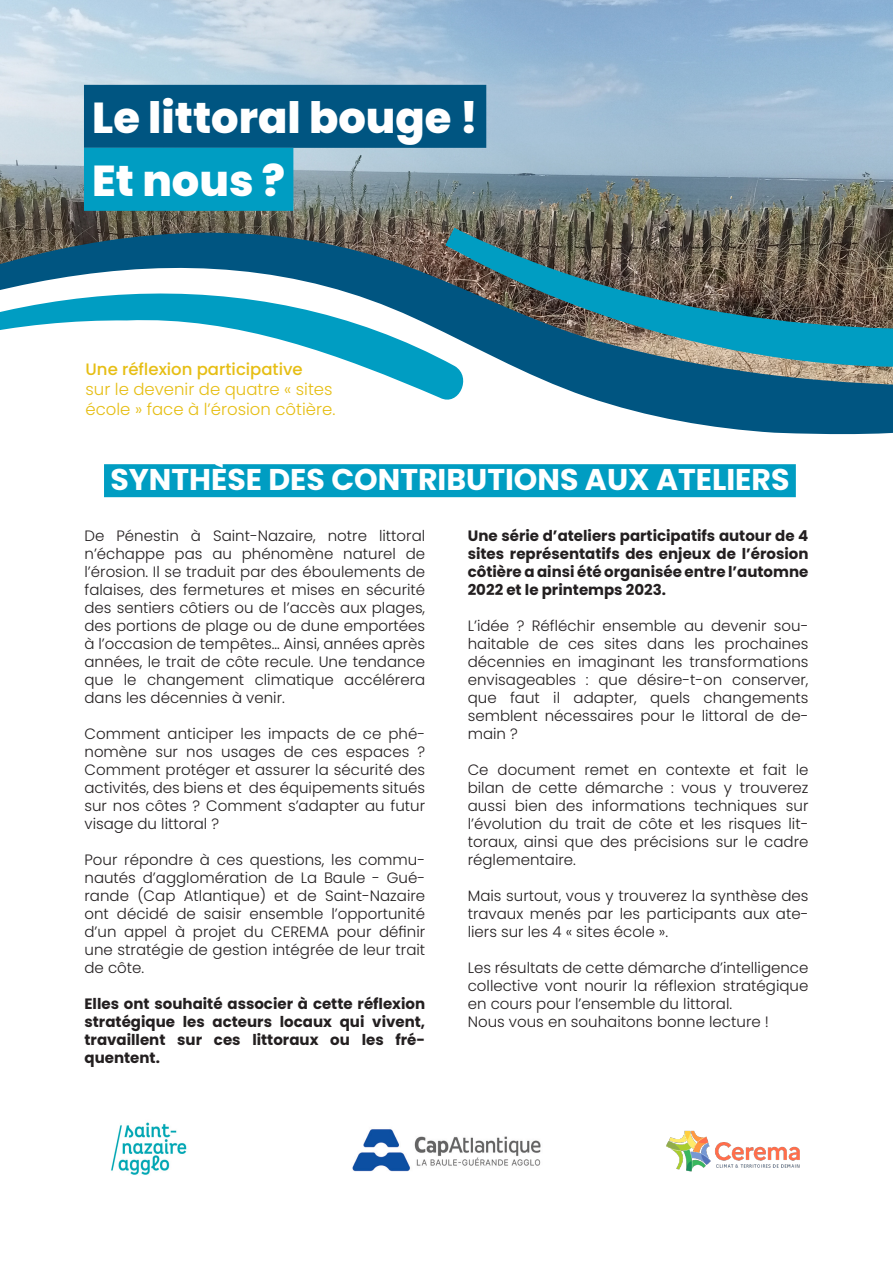
<style>
.page{position:relative;width:893px;height:1263px;background:#fff}
.page>*{position:absolute;margin:0;border:0;box-sizing:border-box;transform-origin:0 0}
.t1{font:800 43.2px "Poppins";color:#fff}
.VAC_Paragraphe_2_colonnes_copie{font:700 30px "Poppins";color:#fff}
.t2{font:300 16.5px "Poppins";color:#e6be14}
.t3{font:500 16.5px "Poppins";color:#e6be14}
.Paragraphe_2_colonnes{font:300 15px/18px "Poppins";color:#231f20;text-align:justify}
.Paragraphe_2_colonnes-2{font:700 15px/18px "Poppins";color:#231f20;text-align:justify}
</style>
<div class="page">
<img style="left:0;top:0;width:893px;height:175px">
<div style="left:84px;top:85px;width:402px;height:63px;background:#005581"></div>
<div style="left:84px;top:148px;width:209px;height:63px;background:#009dc2"></div>
<svg style="left:0;top:175px;width:893px;height:260px"></svg>
<img style="left:352px;top:1129px;width:189px;height:43px">
<img style="left:111px;top:1122px;width:76px;height:53px">
<img style="left:666px;top:1130px;width:134px;height:42px">
<div style="left:104px;top:464px;width:692px;height:33px;background:#009dc2"></div>
<p class="t1" style="left:92px;top:92px;width:387px">Le littoral bouge !</p>
<p class="t1" style="left:92px;top:155px;width:194px">Et nous ?</p>
<p class="t3" style="left:86px;top:360px;width:219px">Une réflexion participative</p>
<p class="t2" style="left:86px;top:380px;width:249px">sur le devenir de quatre « sites</p>
<p class="t2" style="left:86px;top:400px;width:251px">école » face à l’érosion côtière.</p>
<p class="VAC_Paragraphe_2_colonnes_copie" style="left:110px;top:462px;width:681px">SYNTHÈSE DES CONTRIBUTIONS AUX ATELIERS</p>
<p class="Paragraphe_2_colonnes" style="left:85px;top:527px;width:342px">De Pénestin à Saint-Nazaire, notre littoral n’échappe pas au phénomène naturel de l’érosion. Il se traduit par des éboulements de falaises, des fermetures et mises en sécurité des sentiers côtiers ou de l’accès aux plages, des portions de plage ou de dune emportées à l’occasion de tempêtes… Ainsi, années après années, le trait de côte recule. Une tendance que le changement climatique accélérera dans les décennies à venir.</p>
<p class="Paragraphe_2_colonnes" style="left:85px;top:725px;width:342px">Comment anticiper les impacts de ce phé&shy;nomène sur nos usages de ces espaces ?<br>Comment protéger et assurer la sécurité des activités, des biens et des équipements situés sur nos côtes ? Comment s’adapter au futur visage du littoral ?</p>
<p class="Paragraphe_2_colonnes" style="left:85px;top:851px;width:342px">Pour répondre à ces questions, les commu&shy;nautés d’agglomération de La Baule - Gué&shy;rande (Cap Atlantique) et de Saint-Nazaire ont décidé de saisir ensemble l’opportunité d’un appel à projet du CEREMA pour définir une stratégie de gestion intégrée de leur trait de côte.</p>
<p class="Paragraphe_2_colonnes-2" style="left:85px;top:995px;width:342px">Elles ont souhaité associer à cette réflexion stratégique les acteurs locaux qui vivent, travaillent sur ces littoraux ou les fré&shy;quentent.</p>
<p class="Paragraphe_2_colonnes-2" style="left:468px;top:527px;width:342px">Une série d’ateliers participatifs autour de 4 sites représentatifs des enjeux de l’érosion côtière a ainsi été organisée entre l’automne 2022 et le printemps 2023.</p>
<p class="Paragraphe_2_colonnes" style="left:468px;top:617px;width:342px">L’idée ? Réfléchir ensemble au devenir sou&shy;haitable de ces sites dans les prochaines décennies en imaginant les transformations envisageables : que désire-t-on conserver, que faut il adapter, quels changements semblent nécessaires pour le littoral de de&shy;main ?</p>
<p class="Paragraphe_2_colonnes" style="left:468px;top:761px;width:342px">Ce document remet en contexte et fait le bilan de cette démarche : vous y trouverez aussi bien des informations techniques sur l’évolution du trait de côte et les risques lit&shy;toraux, ainsi que des précisions sur le cadre réglementaire.</p>
<p class="Paragraphe_2_colonnes" style="left:468px;top:887px;width:342px">Mais surtout, vous y trouverez la synthèse des travaux menés par les participants aux ate&shy;liers sur les 4 « sites école ».</p>
<p class="Paragraphe_2_colonnes" style="left:468px;top:959px;width:342px">Les résultats de cette démarche d’intelligence collective vont nourir la réflexion stratégique en cours pour l’ensemble du littoral.</p>
<p class="Paragraphe_2_colonnes" style="left:468px;top:1013px;width:303px">Nous vous en souhaitons bonne lecture !</p>
</div>
